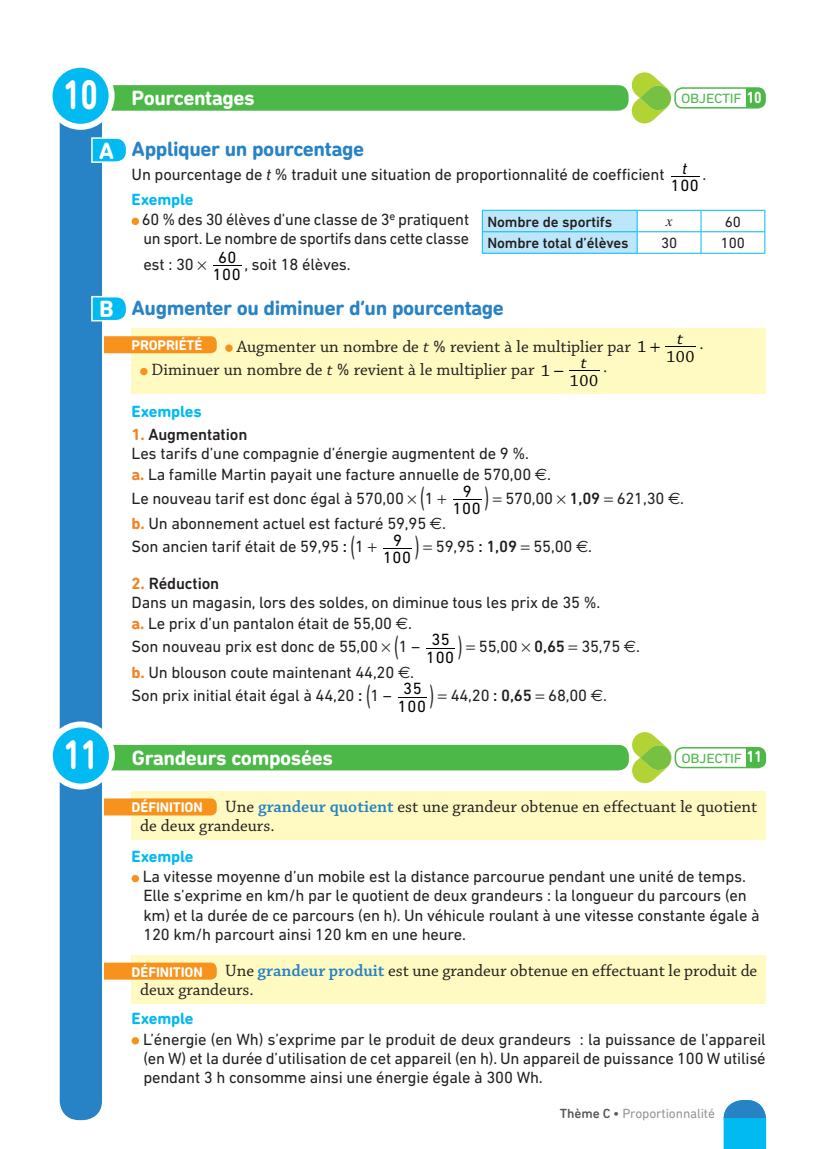
<style>
.page{position:relative;width:830px;height:1149px;background:#fff}
.page>*{position:absolute;margin:0;border:0;box-sizing:border-box;transform-origin:0 0}
.t1{font:700 24px "DIN Next Rounded LT Pro";color:#fff}
.t2{font:700 21px "DIN Next Rounded LT Pro";letter-spacing:-.02em;color:#2783c5}
.t3{font:700 21px "DIN Next Rounded LT Pro";letter-spacing:-.02em;color:#fff}
.t4{font:17.25px/19.2px "Chaparral Pro";color:#231f20}
.t5{font:17.25px "Chaparral Pro";letter-spacing:.035em;color:#000001}
.t6{font:italic 17.25px "Chaparral Pro";color:#000001}
.t7{font:16.5px/19px "DIN Next LT Pro";letter-spacing:-.01em;color:#231f20}
.t8{font:700 16.5px "DIN Next Rounded LT Pro";letter-spacing:-.01em;color:#00baf1}
.t9{font:16.5px/17.2px "DIN Next LT Pro";letter-spacing:.04em;color:#000001;text-align:center}
.t10{font:500 15px "DIN Next LT Pro";letter-spacing:-.01em;color:#231f20}
.t11{font:15px "DIN Next LT Pro";letter-spacing:-.01em;color:#231f20}
.t12{font:italic 15px "Times LT Std";color:#231f20}
.t13{font:700 14.25px "DIN Next Rounded LT Pro";letter-spacing:-.01em;color:#fff}
.t14{font:13.65px "DIN Next Rounded LT Pro";letter-spacing:-.02em;color:#4cb848;scale:1.1 1}
.t15{font:13.5px "DIN Next Rounded LT Pro";letter-spacing:-.01em;color:#939598}
.s1{font-size:42px}
.s2{font-weight:700;font-size:16.35px;color:#fff}
.s3{font-style:italic}
.s4{font-family:"DIN Next LT Pro";font-size:16.5px}
.s5{color:#000001}
.s6{font-family:"DIN Next Rounded LT Pro";font-weight:700;color:#f58220}
.s7{font-weight:500}
.s8{font-family:"Euro Sans Std"}
.s9{font-size:28.8px}
.s10{font-weight:600;color:#2783c5}
.s11{font-weight:500;color:#57585a}
</style>
<div class="page">
<svg style="left:723px;top:1117px;width:42px;height:31px"></svg>
<svg style="left:723px;top:1100px;width:42px;height:17px"></svg>
<div style="left:52px;top:56px;width:57px;height:1071px;background:#2783c5;border-radius:27px"></div>
<div style="left:45px;top:49px;width:72px;height:1085px;border:15px solid #fff;border-radius:27px"></div>
<svg style="left:671px;top:176px;width:28px;height:1px"></svg>
<div style="left:132px;top:217px;width:7px;height:8px;background:#f7931d;border-radius:50%"></div>
<svg style="left:213px;top:265px;width:28px;height:1px"></svg>
<div style="left:132px;top:328px;width:633px;height:66px;background:#fffac1"></div>
<div style="left:225px;top:344px;width:7px;height:8px;background:#f7931d;border-radius:50%"></div>
<hr style="left:665px;top:346px;width:30px;height:1px;background:#000001">
<div style="left:140px;top:368px;width:7px;height:7px;background:#f7931d;border-radius:50%"></div>
<hr style="left:568px;top:370px;width:31px;height:1px;background:#000001">
<svg style="left:104px;top:336px;width:113px;height:17px;background:#f79521"></svg>
<svg style="left:453px;top:499px;width:28px;height:1px"></svg>
<div style="left:132px;top:874px;width:7px;height:8px;background:#f7931d;border-radius:50%"></div>
<svg style="left:132px;top:1036px;width:7px;height:8px"></svg>
<div style="left:86px;top:85px;width:542px;height:26px;background:#4cb848;border-radius:10px"></div>
<svg style="left:631px;top:72px;width:40px;height:51px"></svg>
<div style="left:49px;top:65px;width:62px;height:62px;background:#00baf1;border-radius:50%"></div>
<div style="left:46px;top:62px;width:68px;height:68px;border:6px solid #fff;border-radius:50%"></div>
<div style="left:745px;top:88px;width:19px;height:20px;background:#4cb848"></div>
<div style="left:674px;top:87px;width:91px;height:21px;border:2px solid #4cb848;border-radius:8px"></div>
<svg style="left:91px;top:136px;width:35px;height:27px"></svg>
<hr style="left:481px;top:253px;width:156px;height:1px;background:#00baf1">
<svg style="left:481px;top:210px;width:284px;height:43px"></svg>
<hr style="left:637px;top:253px;width:63px;height:1px;background:#00baf1">
<hr style="left:700px;top:253px;width:64px;height:1px;background:#00baf1">
<svg style="left:91px;top:295px;width:35px;height:27px"></svg>
<div style="left:86px;top:744px;width:542px;height:26px;background:#4cb848;border-radius:10px"></div>
<svg style="left:632px;top:732px;width:39px;height:51px"></svg>
<div style="left:50px;top:724px;width:62px;height:62px;background:#00baf1;border-radius:50%"></div>
<div style="left:47px;top:721px;width:68px;height:68px;border:6px solid #fff;border-radius:50%"></div>
<div style="left:745px;top:747px;width:20px;height:20px;background:#4cb848"></div>
<div style="left:674px;top:746px;width:91px;height:22px;border:2px solid #4cb848;border-radius:8px"></div>
<div style="left:132px;top:790px;width:633px;height:49px;background:#fffac1"></div>
<svg style="left:104px;top:798px;width:113px;height:17px;background:#f79623"></svg>
<div style="left:132px;top:954px;width:633px;height:49px;background:#fffac1"></div>
<svg style="left:104px;top:962px;width:113px;height:17px;background:#f79724"></svg>
<p class="t3" style="left:63px;top:86px;width:193px"><span class="s1">10</span> Pourcentages</p>
<p class="t14" style="left:681px;top:90px;width:74px">OBJECTIF <span class="s2">10</span></p>
<h1 class="t1" style="left:99px;top:136px;width:17px">A</h1>
<p class="t2" style="left:131px;top:137px;width:234px">Appliquer un pourcentage</p>
<p class="t7" style="left:131px;top:164px;width:557px">Un pourcentage de <span class="s3">t</span> % traduit une situation de proportionnalité de coefficient <sup>t</sup></p>
<p class="t9" style="left:670px;top:177px;width:30px">100</p>
<p class="t7" style="left:702px;top:164px;width:5px">.</p>
<h1 class="t1" style="left:99px;top:295px;width:16px">B</h1>
<p class="t8" style="left:132px;top:189px;width:63px">Exemple</p>
<p class="t7" style="left:142px;top:210px;width:328px">60 % des 30 élèves d’une classe de 3<sup>e</sup> pratiquent un sport. Le nombre de sportifs dans cette classe</p>
<p class="t7" style="left:143px;top:254px;width:52px">est : 30</p>
<p class="t9" style="left:213px;top:248px;width:30px">60<br>100</p>
<p class="t7" style="left:244px;top:254px;width:108px">, soit 18 élèves.</p>
<p class="t2" style="left:131px;top:295px;width:373px">Augmenter ou diminuer d’un pourcentage</p>
<p class="t4" style="left:237px;top:337px;width:411px">Augmenter un nombre de <span class="s3">t</span> <span class="s4">%</span> revient à le multiplier par <span class="s5">1</span></p>
<p class="t10" style="left:487px;top:213px;width:126px">Nombre de sportifs</p>
<p class="t12" style="left:665px;top:213px;width:8px">x</p>
<p class="t11" style="left:724px;top:213px;width:18px">60</p>
<p class="t10" style="left:487px;top:234px;width:143px">Nombre total d’élèves</p>
<p class="t11" style="left:660px;top:234px;width:18px">30</p>
<p class="t11" style="left:720px;top:234px;width:26px">100</p>
<p class="t6" style="left:677px;top:329px;width:7px">t</p>
<p class="t5" style="left:666px;top:346px;width:30px">100</p>
<p class="t13" style="left:131px;top:337px;width:72px">PROPRIÉTÉ</p>
<p class="t4" style="left:699px;top:334px;width:6px">.</p>
<p class="t4" style="left:151px;top:361px;width:436px">Diminuer un nombre de <span class="s3">t</span> <span class="s4">%</span> revient à le multiplier par <span class="s5">1</span> <span class="s5">−</span> <sup>t</sup></p>
<p class="t4" style="left:603px;top:358px;width:6px">.</p>
<p class="t5" style="left:569px;top:370px;width:30px">100</p>
<p class="t8" style="left:131px;top:402px;width:72px">Exemples</p>
<p class="t7" style="left:131px;top:424px;width:399px"><span class="s6">1.</span> <span class="s7">Augmentation<br></span>Les tarifs d’une compagnie d’énergie augmentent de 9 %.</p>
<p class="t7" style="left:131px;top:462px;width:421px;line-height:23.4px"><span class="s6">a.</span> La famille Martin payait une facture annuelle de 570,00 <span class="s8">€</span>.<br>Le nouveau tarif est donc égal à 570,00 <span class="s9">(</span>1</p>
<p class="t9" style="left:462px;top:482px;width:10px">9</p>
<p class="t7" style="left:452px;top:488px;width:233px"><span class="s5">100</span> <span class="s9">)</span> 570,00 <span class="s7">1,09</span> 621,30 <span class="s8">€</span>.</p>
<p class="t7" style="left:132px;top:511px;width:316px;line-height:23.4px"><span class="s6">b.</span> Un abonnement actuel est facturé 59,95 <span class="s8">€</span>.<br>Son ancien tarif était de 59,95 <span class="s7">:</span> <span class="s9">(</span>1</p>
<p class="t9" style="left:393px;top:531px;width:10px">9</p>
<p class="t7" style="left:383px;top:537px;width:210px"><span class="s5">100</span> <span class="s9">)</span> 59,95 <span class="s7">: 1,09</span> 55,00 <span class="s8">€</span>.</p>
<p class="t7" style="left:132px;top:573px;width:470px"><span class="s6">2.</span> <span class="s7">Réduction<br></span>Dans un magasin, lors des soldes, on diminue tous les prix de 35 %.</p>
<p class="t7" style="left:132px;top:611px;width:319px;line-height:23.4px"><span class="s6">a.</span> Le prix d’un pantalon était de 55,00 <span class="s8">€</span>.<br>Son nouveau prix est donc de 55,00 <span class="s9">(</span>1 – <sup>35</sup></p>
<p class="t7" style="left:426px;top:637px;width:215px"><span class="s5">100</span> <span class="s9">)</span> 55,00 <span class="s7">0,65</span> 35,75 <span class="s8">€</span>.</p>
<p class="t7" style="left:132px;top:660px;width:291px;line-height:23.4px"><span class="s6">b.</span> Un blouson coute maintenant 44,20 <span class="s8">€</span>.<br>Son prix initial était égal à 44,20 <span class="s7">:</span> <span class="s9">(</span>1 – <sup>35</sup></p>
<p class="t7" style="left:397px;top:685px;width:210px"><span class="s5">100</span> <span class="s9">)</span> 44,20 <span class="s7">: 0,65</span> 68,00 <span class="s8">€</span>.</p>
<p class="t3" style="left:63px;top:745px;width:271px"><span class="s1">11</span> Grandeurs composées</p>
<p class="t14" style="left:681px;top:749px;width:74px">OBJECTIF <span class="s2">11</span></p>
<p class="t4" style="left:140px;top:797px;width:618px;text-indent:85px">Une <span class="s10">grandeur quotient</span> est une grandeur obtenue en effectuant le quotient de deux grandeurs.</p>
<p class="t13" style="left:131px;top:798px;width:73px">DÉFINITION</p>
<p class="t8" style="left:132px;top:846px;width:63px">Exemple</p>
<p class="t7" style="left:143px;top:866px;width:618px">La vitesse moyenne d’un mobile est la distance parcourue pendant une unité de temps.<br>Elle s’exprime en km/h par le quotient de deux grandeurs : la longueur du parcours (en km) et la durée de ce parcours (en h). Un véhicule roulant à une vitesse constante égale à 120 km/h parcourt ainsi 120 km en une heure.</p>
<p class="t13" style="left:131px;top:962px;width:73px">DÉFINITION</p>
<p class="t4" style="left:140px;top:961px;width:618px;text-indent:85px">Une <span class="s10">grandeur produit</span> est une grandeur obtenue en effectuant le produit de deux grandeurs.</p>
<p class="t8" style="left:131px;top:1008px;width:63px">Exemple</p>
<p class="t7" style="left:143px;top:1028px;width:623px;text-align:justify">L’énergie (en Wh) s’exprime par le produit de deux grandeurs : la puissance de l’appareil (en W) et la durée d’utilisation de cet appareil (en h). Un appareil de puissance 100 W utilisé pendant 3 h consomme ainsi une énergie égale à 300 Wh.</p>
<p class="t15" style="left:559px;top:1104px;width:156px"><span class="s11">Thème C •</span> Proportionnalité</p>
</div>
